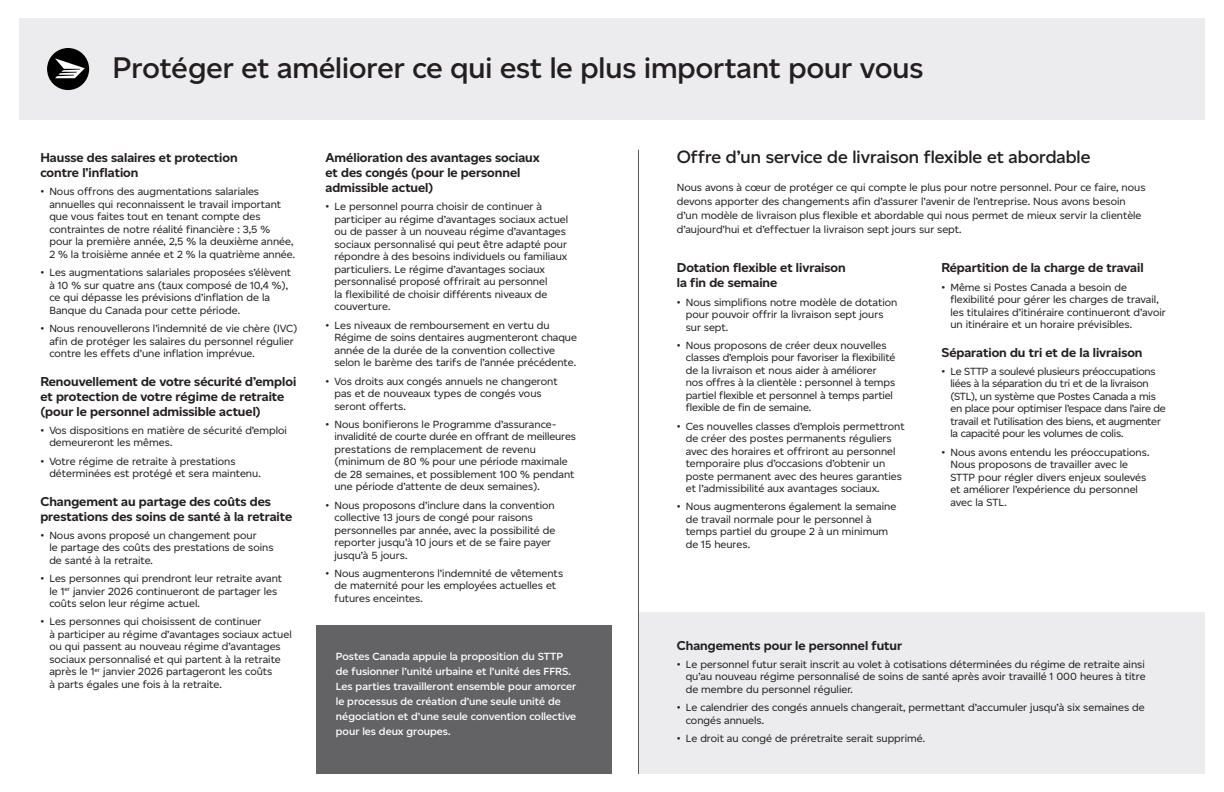
<style>
.page{position:relative;width:1224px;height:792px;background:#fff}
.page>*{position:absolute;margin:0;border:0;box-sizing:border-box;transform-origin:0 0}
.H2{font:600 30px "Canadiana Display";color:#231f20}
.H2-2{font:600 18px "Canadiana Display";color:#231f20}
.t1{font:700 13px/15px "Canadiana Display";color:#231f20}
.Body{font:11px/12.5px "Canadiana Text";color:#231f20}
.Body-2{font:11px/12.5px "Canadiana Text";letter-spacing:-.02em;color:#231f20}
.Body-3{font:600 11px/15px "Canadiana Text";color:#fff}
</style>
<div class="page">
<div style="left:316px;top:626px;width:296px;height:148px;background:#636366"></div>
<div style="left:19px;top:18px;width:1186px;height:102px;background:#ececee"></div>
<div style="left:47px;top:48px;width:42px;height:42px;background:#000;border-radius:50%"></div>
<svg style="left:55px;top:58px;width:30px;height:20px"></svg>
<hr style="left:638px;top:150px;width:1px;height:624px;background:#57585a">
<div style="left:639px;top:612px;width:566px;height:162px;background:#ececee"></div>
<p class="H2" style="left:112px;top:51px;width:812px">Protéger et améliorer ce qui est le plus important pour vous</p>
<h3 class="t1" style="left:40px;top:150px;width:199px">Hausse des salaires et protection contre l’inflation</h3>
<p class="Body" style="left:49px;top:185px;width:247px;text-indent:-9px">• Nous offrons des augmentations salariales annuelles qui reconnaissent le travail important que vous faites tout en tenant compte des contraintes de notre réalité financière : 3,5 % pour la première année, 2,5 % la deuxième année, 2 % la troisième année et 2 % la quatrième année.</p>
<p class="Body" style="left:49px;top:266px;width:243px;text-indent:-9px">• Les augmentations salariales proposées s’élèvent à 10 % sur quatre ans (taux composé de 10,4 %), ce qui dépasse les prévisions d’inflation de la Banque du Canada pour cette période.</p>
<p class="Body" style="left:49px;top:322px;width:250px;text-indent:-9px">• Nous renouvellerons l’indemnité de vie chère (IVC) afin de protéger les salaires du personnel régulier contre les effets d’une inflation imprévue.</p>
<h3 class="t1" style="left:40px;top:374px;width:257px">Renouvellement de votre sécurité d’emploi et protection de votre régime de retraite (pour le personnel admissible actuel)</h3>
<p class="Body" style="left:49px;top:424px;width:239px;text-indent:-9px">• Vos dispositions en matière de sécurité d’emploi demeureront les mêmes.</p>
<p class="Body" style="left:49px;top:455px;width:213px;text-indent:-9px">• Votre régime de retraite à prestations déterminées est protégé et sera maintenu.</p>
<h3 class="t1" style="left:40px;top:494px;width:253px">Changement au partage des coûts des prestations des soins de santé à la retraite</h3>
<p class="Body" style="left:49px;top:529px;width:226px;text-indent:-9px">• Nous avons proposé un changement pour<br>le partage des coûts des prestations de soins de santé à la retraite.</p>
<p class="Body" style="left:49px;top:572px;width:234px;text-indent:-9px">• Les personnes qui prendront leur retraite avant le 1<sup>er</sup> janvier 2026 continueront de partager les coûts selon leur régime actuel.</p>
<p class="Body" style="left:49px;top:615px;width:244px;text-indent:-9px">• Les personnes qui choisissent de continuer<br>à participer au régime d’avantages sociaux actuel ou qui passent au nouveau régime d’avantages sociaux personnalisé et qui partent à la retraite après le 1<sup>er</sup> janvier 2026 partageront les coûts<br>à parts égales une fois à la retraite.</p>
<h3 class="t1" style="left:325px;top:150px;width:216px">Amélioration des avantages sociaux et des congés (pour le personnel admissible actuel)</h3>
<p class="Body" style="left:334px;top:200px;width:235px;text-indent:-9px">• Le personnel pourra choisir de continuer à participer au régime d’avantages sociaux actuel ou de passer à un nouveau régime d’avantages sociaux personnalisé qui peut être adapté pour répondre à des besoins individuels ou familiaux particuliers. Le régime d’avantages sociaux personnalisé proposé offrirait au personnel<br>la flexibilité de choisir différents niveaux de couverture.</p>
<p class="Body" style="left:334px;top:319px;width:244px;text-indent:-9px">• Les niveaux de remboursement en vertu du Régime de soins dentaires augmenteront chaque année de la durée de la convention collective selon le barème des tarifs de l’année précédente.</p>
<p class="Body" style="left:334px;top:374px;width:225px;text-indent:-9px">• Vos droits aux congés annuels ne changeront pas et de nouveaux types de congés vous seront offerts.</p>
<p class="Body" style="left:334px;top:418px;width:243px;text-indent:-9px">• Nous bonifierons le Programme d’assurance&shy;invalidité de courte durée en offrant de meilleures prestations de remplacement de revenu (minimum de 80 % pour une période maximale de 28 semaines, et possiblement 100 % pendant une période d’attente de deux semaines).</p>
<p class="Body" style="left:334px;top:499px;width:222px;text-indent:-9px">• Nous proposons d’inclure dans la convention collective 13 jours de congé pour raisons personnelles par année, avec la possibilité de reporter jusqu’à 10 jours et de se faire payer jusqu’à 5 jours.</p>
<p class="Body" style="left:334px;top:567px;width:230px;text-indent:-9px">• Nous augmenterons l’indemnité de vêtements de maternité pour les employées actuelles et futures enceintes.</p>
<p class="Body-3" style="left:336px;top:649px;width:242px">Postes Canada appuie la proposition du STTP de fusionner l’unité urbaine et l’unité des FFRS.<br>Les parties travailleront ensemble pour amorcer le processus de création d’une seule unité de négociation et d’une seule convention collective pour les deux groupes.</p>
<p class="H2-2" style="left:677px;top:147px;width:415px">Offre d’un service de livraison flexible et abordable</p>
<p class="Body" style="left:677px;top:180px;width:470px;line-height:14px">Nous avons à cœur de protéger ce qui compte le plus pour notre personnel. Pour ce faire, nous devons apporter des changements afin d’assurer l’avenir de l’entreprise. Nous avons besoin d’un modèle de livraison plus flexible et abordable qui nous permet de mieux servir la clientèle d’aujourd’hui et d’effectuer la livraison sept jours sur sept.</p>
<h3 class="t1" style="left:677px;top:261px;width:170px">Dotation flexible et livraison la fin de semaine</h3>
<p class="Body" style="left:686px;top:296px;width:213px;text-indent:-9px">• Nous simplifions notre modèle de dotation pour pouvoir offrir la livraison sept jours sur sept.</p>
<p class="Body" style="left:686px;top:339px;width:211px;text-indent:-9px">• Nous proposons de créer deux nouvelles classes d’emplois pour favoriser la flexibilité de la livraison et nous aider à améliorer nos offres à la clientèle : personnel à temps partiel flexible et personnel à temps partiel flexible de fin de semaine.</p>
<p class="Body" style="left:686px;top:420px;width:220px;text-indent:-9px">• Ces nouvelles classes d’emplois permettront de créer des postes permanents réguliers avec des horaires et offriront au personnel temporaire plus d’occasions d’obtenir un poste permanent avec des heures garanties et l’admissibilité aux avantages sociaux.</p>
<p class="Body" style="left:686px;top:500px;width:212px;text-indent:-9px">• Nous augmenterons également la semaine de travail normale pour le personnel à temps partiel du groupe 2 à un minimum de 15 heures.</p>
<h3 class="t1" style="left:941px;top:261px;width:204px">Répartition de la charge de travail</h3>
<p class="Body" style="left:950px;top:281px;width:217px;text-indent:-9px">• Même si Postes Canada a besoin de flexibilité pour gérer les charges de travail, les titulaires d’itinéraire continueront d’avoir un itinéraire et un horaire prévisibles.</p>
<h3 class="t1" style="left:941px;top:345px;width:203px">Séparation du tri et de la livraison</h3>
<p class="Body-2" style="left:950px;top:365px;width:217px;text-indent:-9px">• Le STTP a soulevé plusieurs préoccupations liées à la séparation du tri et de la livraison (STL), un système que Postes Canada a mis en place pour optimiser l’espace dans l’aire de travail et l’utilisation des biens, et augmenter la capacité pour les volumes de colis.</p>
<p class="Body" style="left:950px;top:446px;width:201px;text-indent:-9px">• Nous avons entendu les préoccupations.<br>Nous proposons de travailler avec le STTP pour régler divers enjeux soulevés et améliorer l’expérience du personnel avec la STL.</p>
<h3 class="t1" style="left:677px;top:638px;width:227px">Changements pour le personnel futur</h3>
<p class="Body" style="left:686px;top:658px;width:461px;text-align:justify;text-indent:-9px">• Le personnel futur serait inscrit au volet à cotisations déterminées du régime de retraite ainsi qu’au nouveau régime personnalisé de soins de santé après avoir travaillé 1 000 heures à titre de membre du personnel régulier.</p>
<p class="Body" style="left:686px;top:701px;width:461px;text-indent:-9px">• Le calendrier des congés annuels changerait, permettant d’accumuler jusqu’à six semaines de congés annuels.</p>
<p class="Body" style="left:677px;top:732px;width:250px">• Le droit au congé de préretraite serait supprimé.</p>
</div>
